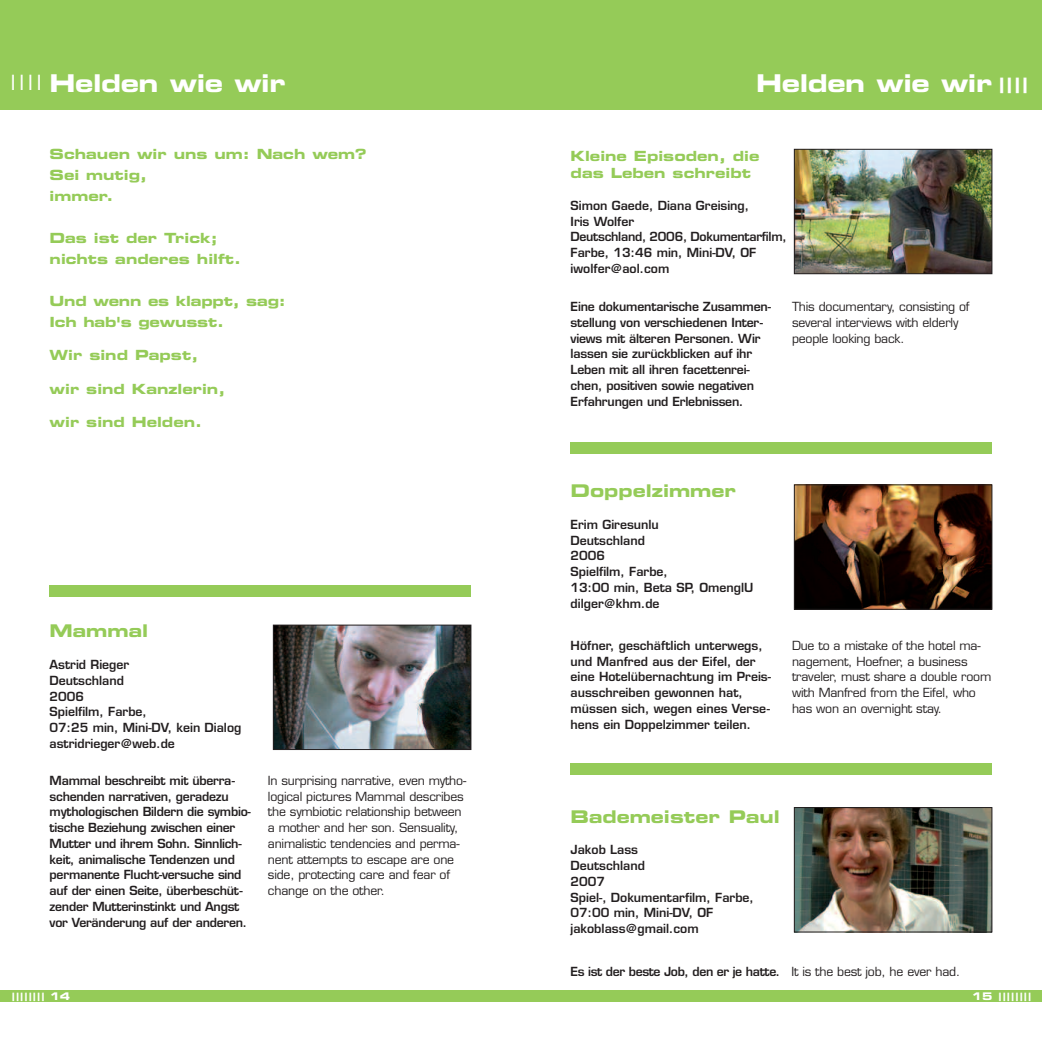
<style>
.page{position:relative;width:1042px;height:1042px;background:#fff}
.page>*{position:absolute;margin:0;border:0;box-sizing:border-box;transform-origin:0 0}
.t1{font:24.5px "Eurostile Bold Extended Two";letter-spacing:-.015em;color:#fff}
.t2{font:21px "Eurostile Bold Extended Two";color:#fff}
.t3{font:21px "Helvetica";color:#fff}
.t4{font:17.5px "Eurostile Bold Extended Two";color:#95cb58}
.t5{font:14px/21px "Eurostile Bold Extended Two";color:#95cb58}
.t6{font:600 12.25px/15.8px "Eurostile";letter-spacing:-.015em;color:#231f20}
.t7{font:12.25px/15.8px "Eurostile";letter-spacing:-.015em;color:#231f20}
.t8{font:11.38px "Eurostile Bold Extended Two";color:#fff}
.s1{font-weight:400}
.s2{font-size:10.5px}
</style>
<div class="page">
<div style="left:0;top:991px;width:1042px;height:11px;background:#95cb58"></div>
<div style="left:521px;top:0;width:521px;height:109px;background:#95cb58"></div>
<img style="left:796px;top:151px;width:194px;height:121px">
<div style="left:794px;top:149px;width:198px;height:125px;border:1px solid #231f20"></div>
<div style="left:570px;top:764px;width:422px;height:11px;background:#95cb58"></div>
<div style="left:0;top:0;width:521px;height:109px;background:#95cb58"></div>
<img style="left:275px;top:627px;width:194px;height:121px">
<div style="left:273px;top:625px;width:198px;height:125px;border:1px solid #231f20"></div>
<div style="left:570px;top:442px;width:422px;height:11px;background:#95cb58"></div>
<img style="left:796px;top:486px;width:194px;height:122px">
<div style="left:794px;top:484px;width:198px;height:126px;border:1px solid #231f20"></div>
<div style="left:50px;top:585px;width:421px;height:11px;background:#95cb58"></div>
<img style="left:796px;top:809px;width:194px;height:121px">
<div style="left:794px;top:807px;width:198px;height:125px;border:1px solid #231f20"></div>
<h2 class="t3" style="left:11px;top:71px;width:33px">||||</h2>
<h1 class="t1" style="left:50px;top:74px;width:238px">Helden wie wir</h1>
<h1 class="t1" style="left:756px;top:74px;width:238px">Helden wie wir</h1>
<h2 class="t2" style="left:999px;top:78px;width:30px">||||</h2>
<p class="t5" style="left:50px;top:145px;width:318px">Schauen wir uns um: Nach wem?<br>Sei mutig,<br>immer.</p>
<p class="t5" style="left:50px;top:229px;width:193px">Das ist der Trick; nichts anderes hilft.</p>
<p class="t5" style="left:50px;top:292px;width:238px">Und wenn es klappt, sag:<br>Ich hab's gewusst.</p>
<p class="t5" style="left:50px;top:346px;width:150px">Wir sind Papst,</p>
<p class="t5" style="left:50px;top:379px;width:177px">wir sind Kanzlerin,</p>
<p class="t5" style="left:50px;top:412px;width:154px">wir sind Helden.</p>
<p class="t5" style="left:570px;top:148px;width:190px;line-height:17.5px">Kleine Episoden, die das Leben schreibt</p>
<p class="t6" style="left:570px;top:199px;width:218px">Simon Gaede, Diana Greising,<br>Iris Wolfer<br>Deutschland, 2006, Dokumentarfilm,<br>Farbe, 13:46 min, Mini-DV, OF iwolfer@aol.com</p>
<p class="t6" style="left:570px;top:300px;width:202px">Eine dokumentarische Zusammen&shy;stellung von verschiedenen Inter&shy;views mit älteren Personen. Wir lassen sie zurückblicken auf ihr<br>Leben mit all ihren facettenrei&shy;chen, positiven sowie negativen<br>Erfahrungen und Erlebnissen.</p>
<p class="t7" style="left:792px;top:300px;width:179px">This documentary, consisting of several interviews with elderly people looking back.</p>
<h3 class="t4" style="left:50px;top:625px;width:100px">Mammal</h3>
<p class="t6" style="left:50px;top:658px;width:193px">Astrid Rieger<br>Deutschland<br>2006<br>Spielfilm, Farbe,<br>07:25 min, Mini-DV, kein Dialog astridrieger@web.de</p>
<p class="t6" style="left:50px;top:774px;width:203px">Mammal beschreibt mit überra&shy;schenden narrativen, geradezu mythologischen Bildern die symbio&shy;tische Beziehung zwischen einer Mutter und ihrem Sohn. Sinnlich&shy;keit, animalische Tendenzen und permanente Flucht-versuche sind auf der einen Seite, überbeschüt&shy;zender Mutterinstinkt und Angst vor Veränderung auf der anderen.</p>
<p class="t7" style="left:268px;top:774px;width:200px">In surprising narrative, even mytho&shy;logical pictures Mammal describes the symbiotic relationship between a mother and her son. Sensuality, animalistic tendencies and perma&shy;nent attempts to escape are one side, protecting care and fear of change on the other.</p>
<h3 class="t4" style="left:570px;top:484px;width:167px">Doppelzimmer</h3>
<p class="t6" style="left:570px;top:518px;width:184px">Erim Giresunlu<br>Deutschland<br>2006<br>Spielfilm, Farbe,<br>13:00 min, Beta SP, OmenglU dilger@khm.de</p>
<p class="t6" style="left:570px;top:639px;width:202px">Höfner, geschäftlich unterwegs, und Manfred aus der Eifel, der eine Hotelübernachtung im Preis&shy;ausschreiben gewonnen hat, müssen sich, wegen eines Verse&shy;hens ein Doppelzimmer teilen.</p>
<p class="t7" style="left:792px;top:639px;width:201px">Due to a mistake of the hotel ma&shy;nagement, Hoefner, a business traveler, must share a double room with Manfred from the Eifel, who has won an overnight stay.</p>
<h3 class="t4" style="left:570px;top:810px;width:211px">Bademeister Paul</h3>
<p class="t6" style="left:570px;top:843px;width:185px">Jakob Lass<br>Deutschland<br>2007<br>Spiel-, Dokumentarfilm, Farbe,<br>07:00 min, Mini-DV, OF jakoblass@gmail.com</p>
<p class="t6" style="left:570px;top:965px;width:391px">Es ist der beste Job, den er je hatte. <span class="s1">It is the best job, he ever had.</span></p>
<p class="t8" style="left:12px;top:992px;width:60px">|||||||| <span class="s2">14</span></p>
<p class="t8" style="left:971px;top:992px;width:61px"><span class="s2">15</span> ||||||||</p>
</div>
